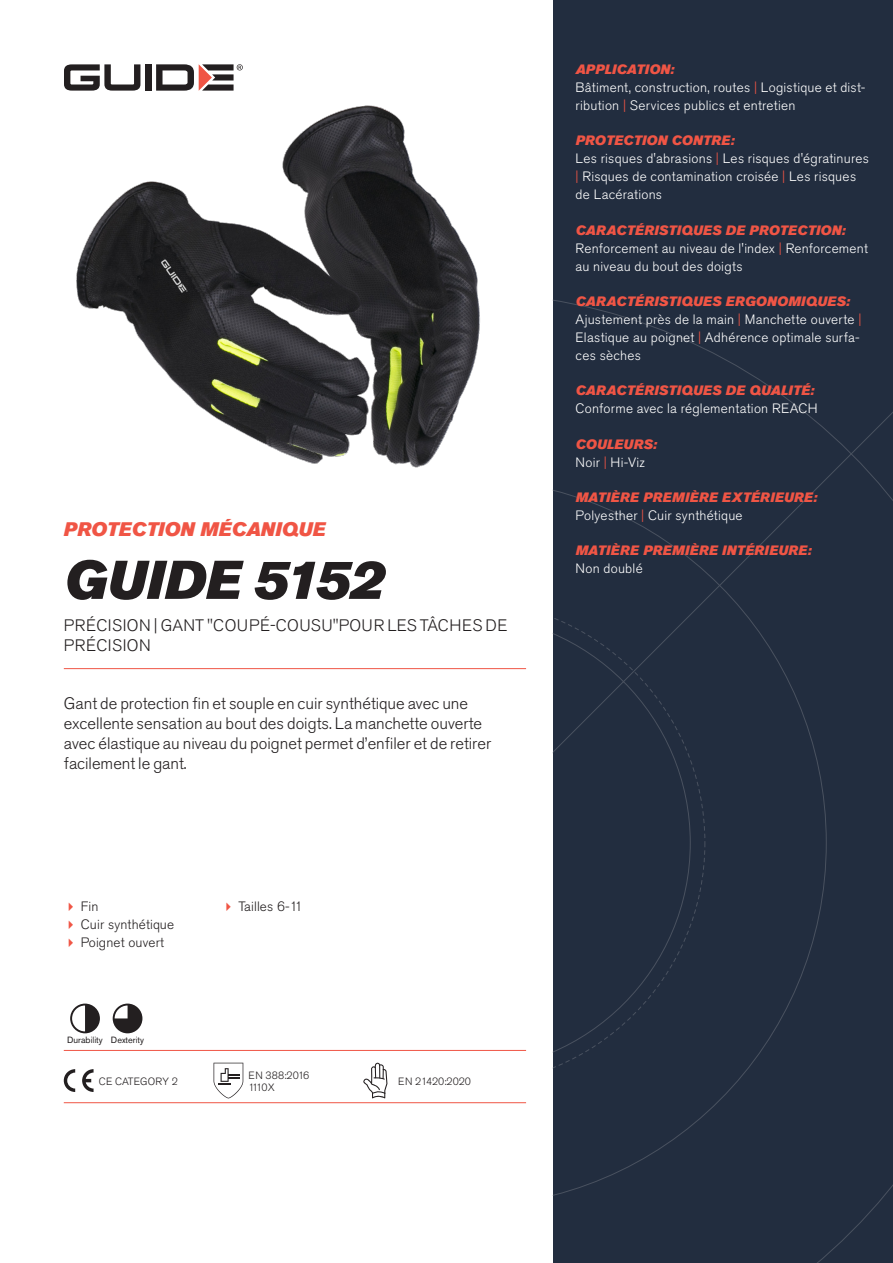
<style>
.page{position:relative;width:893px;height:1263px;background:#fff}
.page>*{position:absolute;margin:0;border:0;box-sizing:border-box;transform-origin:0 0}
.Rubrik{font:italic 54px "Akzidenz Grotesk Pro Super";color:#231f20}
.Överrubrik{font:italic 19.5px "Akzidenz Grotesk Pro Super";color:#f05545}
.Ingress{font:300 16.5px/19.8px "Akzidenz Grotesk Pro";color:#231f20}
.Product_-_AltSegment{font:300 16.5px/19.8px "Akzidenz Grotesk Pro";letter-spacing:.03em;color:#231f20}
.Produkt_-_Brödtext{font:300 13.5px/18px "Akzidenz Grotesk Pro";letter-spacing:.02em;color:#fff}
.Produkt_-_Namn{font:italic 13.5px "Akzidenz Grotesk Pro Super";letter-spacing:.015em;color:#f05545}
.t1{font:300 13.5px "Akzidenz Grotesk Pro";letter-spacing:.01em;color:#231f20}
.t2{font:300 10.5px "Akzidenz Grotesk Pro";color:#231f20}
.Produkt_-_Egenskaper{font:9px "Akzidenz Grotesk Pro";color:#231f20}
.s1{color:#f05545}
</style>
<div class="page">
<div style="left:145px;top:64px;width:7px;height:27px;background:#231f20"></div>
<svg style="left:156px;top:64px;width:87px;height:27px"></svg>
<svg style="left:64px;top:64px;width:76px;height:27px"></svg>
<div style="left:553px;top:0;width:340px;height:1263px;background:#222d3f"></div>
<svg style="left:553px;top:300px;width:340px;height:963px"></svg>
<hr style="left:64px;top:1050px;width:462px;height:1px;background:#f05545">
<hr style="left:64px;top:1102px;width:462px;height:1px;background:#f05545">
<svg style="left:70px;top:1003px;width:30px;height:30px"></svg>
<svg style="left:113px;top:1003px;width:29px;height:30px"></svg>
<svg style="left:64px;top:1069px;width:11px;height:23px"></svg>
<svg style="left:82px;top:1069px;width:12px;height:23px"></svg>
<svg style="left:214px;top:1063px;width:29px;height:35px"></svg>
<svg style="left:363px;top:1063px;width:24px;height:35px"></svg>
<img style="left:76px;top:105px;width:404px;height:363px">
<hr style="left:64px;top:668px;width:462px;height:1px;background:#f05545">
<p class="Överrubrik" style="left:64px;top:517px;width:264px">PROTECTION MÉCANIQUE</p>
<p class="Rubrik" style="left:64px;top:545px;width:322px">GUIDE 5152</p>
<p class="Product_-_AltSegment" style="left:64px;top:616px;width:445px">PRÉCISION | GANT "COUPÉ-COUSU"POUR LES TÂCHES DE<br>PRÉCISION</p>
<p class="Ingress" style="left:64px;top:694px;width:429px">Gant de protection fin et souple en cuir synthétique avec une excellente sensation au bout des doigts. La manchette ouverte avec élastique au niveau du poignet permet d’enfiler et de retirer facilement le gant.</p>
<p class="t1" style="left:81px;top:898px;width:19px">Fin</p>
<p class="t1" style="left:81px;top:916px;width:95px">Cuir synthétique</p>
<p class="t1" style="left:81px;top:934px;width:85px">Poignet ouvert</p>
<p class="Produkt_-_Egenskaper" style="left:67px;top:1034px;width:37px">Durability</p>
<p class="Produkt_-_Egenskaper" style="left:111px;top:1034px;width:35px">Dexterity</p>
<p class="t2" style="left:99px;top:1074px;width:81px">CE CATEGORY 2</p>
<p class="t1" style="left:238px;top:898px;width:66px">Tailles 6-11</p>
<p class="t2" style="left:248px;top:1068px;width:62px">EN 388:2016</p>
<p class="t2" style="left:248px;top:1080px;width:28px">1110X</p>
<p class="t2" style="left:398px;top:1074px;width:74px">EN 21420:2020</p>
<p class="Produkt_-_Namn" style="left:576px;top:60px;width:100px">APPLICATION:</p>
<p class="Produkt_-_Brödtext" style="left:576px;top:78px;width:291px">Bâtiment, construction, routes <span class="s1">|</span> Logistique et dist&shy;ribution <span class="s1">|</span> Services publics et entretien</p>
<p class="Produkt_-_Namn" style="left:576px;top:132px;width:160px">PROTECTION CONTRE:</p>
<p class="Produkt_-_Brödtext" style="left:576px;top:150px;width:295px">Les risques d'abrasions <span class="s1">|</span> Les risques d'égratinures <span class="s1">|</span> Risques de contamination croisée <span class="s1">|</span> Les risques de Lacérations</p>
<p class="Produkt_-_Namn" style="left:576px;top:221px;width:271px">CARACTÉRISTIQUES DE PROTECTION:</p>
<p class="Produkt_-_Brödtext" style="left:576px;top:239px;width:294px">Renforcement au niveau de l'index <span class="s1">|</span> Renforcement au niveau du bout des doigts</p>
<p class="Produkt_-_Namn" style="left:576px;top:292px;width:276px">CARACTÉRISTIQUES ERGONOMIQUES:</p>
<p class="Produkt_-_Brödtext" style="left:576px;top:310px;width:287px">Ajustement près de la main <span class="s1">|</span> Manchette ouverte <span class="s1">|<br></span>Elastique au poignet <span class="s1">|</span> Adhérence optimale surfa&shy;ces sèches</p>
<p class="Produkt_-_Namn" style="left:576px;top:382px;width:240px">CARACTÉRISTIQUES DE QUALITÉ:</p>
<p class="Produkt_-_Brödtext" style="left:576px;top:400px;width:244px">Conforme avec la réglementation REACH</p>
<p class="Produkt_-_Namn" style="left:576px;top:435px;width:83px">COULEURS:</p>
<p class="Produkt_-_Brödtext" style="left:576px;top:453px;width:71px">Noir <span class="s1">|</span> Hi-Viz</p>
<p class="Produkt_-_Namn" style="left:576px;top:488px;width:243px">MATIÈRE PREMIÈRE EXTÉRIEURE:</p>
<p class="Produkt_-_Brödtext" style="left:576px;top:506px;width:169px">Polyesther <span class="s1">|</span> Cuir synthétique</p>
<p class="Produkt_-_Namn" style="left:576px;top:542px;width:237px">MATIÈRE PREMIÈRE INTÉRIEURE:</p>
<p class="Produkt_-_Brödtext" style="left:576px;top:560px;width:69px">Non doublé</p>
</div>
